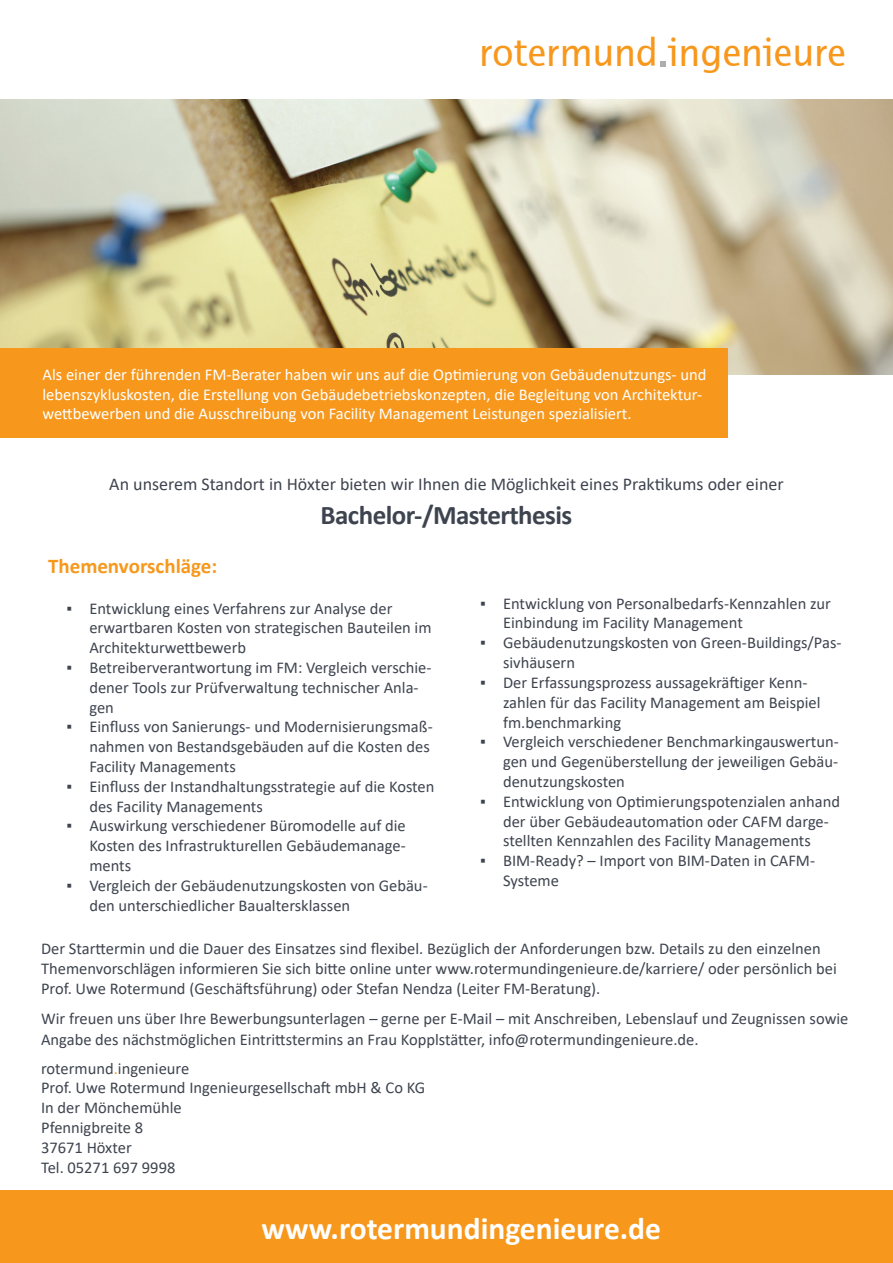
<style>
.page{position:relative;width:893px;height:1263px;background:#fff}
.page>*{position:absolute;margin:0;border:0;box-sizing:border-box;transform-origin:0 0}
.t1{font:40.8px "Thordis Sans EF";color:#f7981d}
.t2{font:700 31.5px "Calibri";color:#fff}
.t3{font:700 27px "Calibri";letter-spacing:-.02em;color:#3e444f}
.t4{font:700 21px "Calibri";color:#f7981d}
.t5{font:18px "Calibri";color:#3e444f}
.t6{font:16.5px/19.8px "Calibri";color:#3e444f}
.t7{font:16.5px/19.8px "Calibri";color:#fff}
.s1{color:#f7981d}
</style>
<div class="page">
<img style="left:1px;top:100px;width:892px;height:274px">
<div style="left:0;top:1191px;width:893px;height:72px;background:#f7981d"></div>
<svg style="left:661px;top:61px;width:5px;height:5px"></svg>
<div style="left:0;top:349px;width:727px;height:89px;background:#f7981d"></div>
<h1 class="t1" style="left:479px;top:30px;width:368px">rotermund ingenieure</h1>
<p class="t7" style="left:43px;top:364px;width:665px">Als einer der führenden FM-Berater haben wir uns auf die Optimierung von Gebäudenutzungs- und lebenszykluskosten, die Erstellung von Gebäudebetriebskonzepten, die Begleitung von Architektur&shy;wettbewerben und die Ausschreibung von Facility Management Leistungen spezialisiert.</p>
<p class="t5" style="left:109px;top:471px;width:676px">An unserem Standort in Höxter bieten wir Ihnen die Möglichkeit eines Praktikums oder einer</p>
<h3 class="t3" style="left:321px;top:495px;width:253px">Bachelor-/Masterthesis</h3>
<p class="t4" style="left:48px;top:551px;width:171px">Themenvorschläge:</p>
<p class="t6" style="left:89px;top:598px;width:344px;text-indent:-23px">▪ Entwicklung eines Verfahrens zur Analyse der erwartbaren Kosten von strategischen Bauteilen im<br>Architekturwettbewerb</p>
<p class="t6" style="left:89px;top:657px;width:344px;text-indent:-23px">▪ Betreiberverantwortung im FM: Vergleich verschie&shy;dener Tools zur Prüfverwaltung technischer Anla&shy;gen</p>
<p class="t6" style="left:89px;top:717px;width:345px;text-indent:-23px">▪ Einfluss von Sanierungs- und Modernisierungsmaß&shy;nahmen von Bestandsgebäuden auf die Kosten des<br>Facility Managements</p>
<p class="t6" style="left:89px;top:776px;width:347px;text-indent:-23px">▪ Einfluss der Instandhaltungsstrategie auf die Kosten des Facility Managements</p>
<p class="t6" style="left:89px;top:816px;width:318px;text-align:justify;text-indent:-23px">▪ Auswirkung verschiedener Büromodelle auf die Kosten des Infrastrukturellen Gebäudemanage&shy;ments</p>
<p class="t6" style="left:89px;top:875px;width:340px;text-indent:-23px">▪ Vergleich der Gebäudenutzungskosten von Gebäu&shy;den unterschiedlicher Baualtersklassen</p>
<p class="t6" style="left:503px;top:593px;width:329px;text-indent:-23px">▪ Entwicklung von Personalbedarfs-Kennzahlen zur<br>Einbindung im Facility Management</p>
<p class="t6" style="left:503px;top:632px;width:340px;text-indent:-23px">▪ Gebäudenutzungskosten von Green-Buildings/Pas&shy;sivhäusern</p>
<p class="t6" style="left:503px;top:672px;width:319px;text-indent:-23px">▪ Der Erfassungsprozess aussagekräftiger Kenn&shy;zahlen für das Facility Management am Beispiel fm.benchmarking</p>
<p class="t6" style="left:503px;top:731px;width:337px;text-align:justify;text-indent:-23px">▪ Vergleich verschiedener Benchmarkingauswertun&shy;gen und Gegenüberstellung der jeweiligen Gebäu&shy;denutzungskosten</p>
<p class="t6" style="left:503px;top:791px;width:339px;text-indent:-23px">▪ Entwicklung von Optimierungspotenzialen anhand der über Gebäudeautomation oder CAFM darge&shy;stellten Kennzahlen des Facility Managements</p>
<p class="t6" style="left:503px;top:850px;width:314px;text-indent:-23px">▪ BIM-Ready? – Import von BIM-Daten in CAFM-<br>Systeme</p>
<p class="t6" style="left:41px;top:938px;width:797px">Der Starttermin und die Dauer des Einsatzes sind flexibel. Bezüglich der Anforderungen bzw. Details zu den einzelnen<br>Themenvorschlägen informieren Sie sich bitte online unter www.rotermundingenieure.de/karriere/ oder persönlich bei<br>Prof. Uwe Rotermund (Geschäftsführung) oder Stefan Nendza (Leiter FM-Beratung).</p>
<p class="t6" style="left:41px;top:1007px;width:809px;line-height:21px">Wir freuen uns über Ihre Bewerbungsunterlagen – gerne per E-Mail – mit Anschreiben, Lebenslauf und Zeugnissen sowie<br>Angabe des nächstmöglichen Eintrittstermins an Frau Kopplstätter, info@rotermundingenieure.de.</p>
<p class="t6" style="left:41px;top:1058px;width:386px">rotermund<span class="s1">.</span>ingenieure<br>Prof. Uwe Rotermund Ingenieurgesellschaft mbH &amp; Co KG<br>In der Mönchemühle<br>Pfennigbreite 8<br>37671 Höxter<br>Tel. 05271 697 9998</p>
<h2 class="t2" style="left:262px;top:1206px;width:401px">www.rotermundingenieure.de</h2>
</div>
